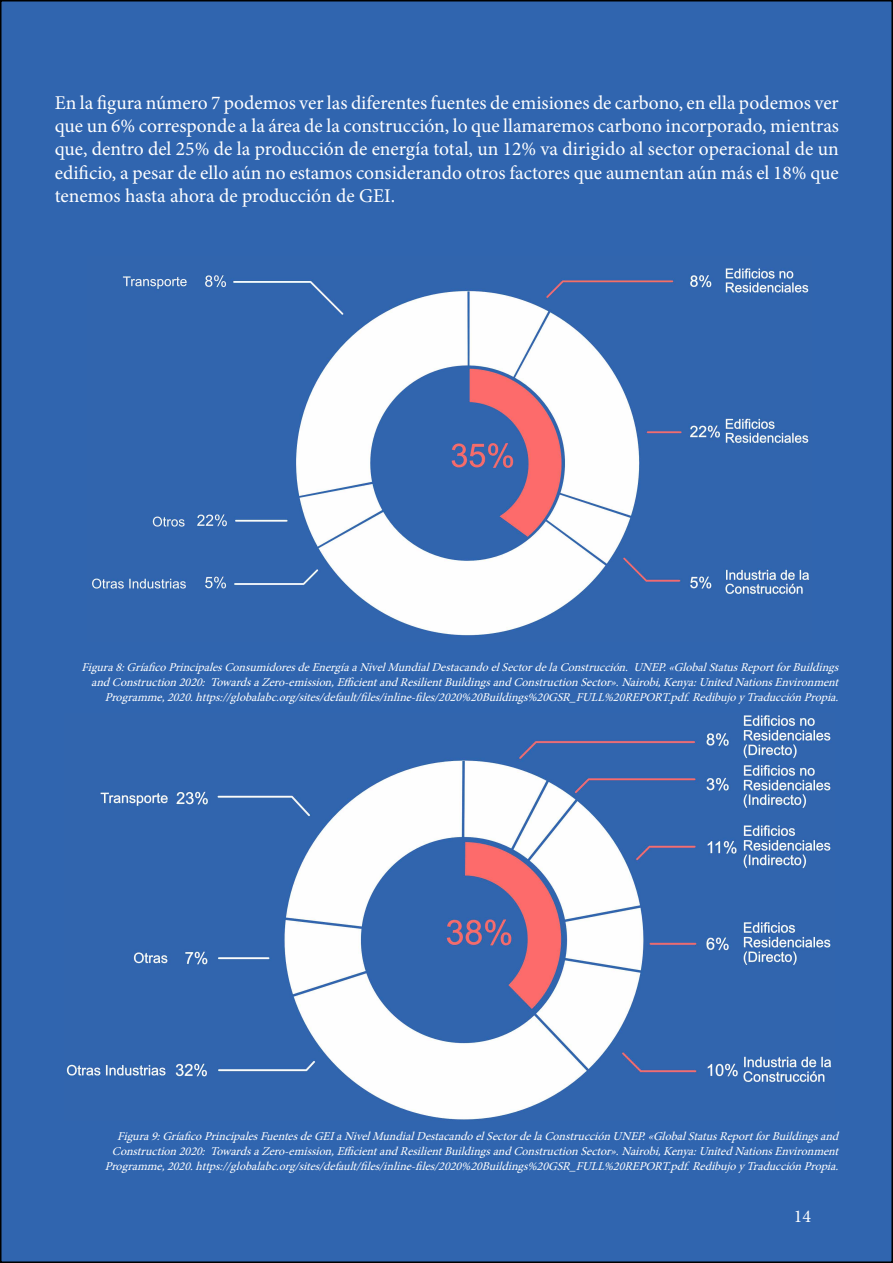
<style>
.page{position:relative;width:893px;height:1263px;background:#fff}
.page>*{position:absolute;margin:0;border:0;box-sizing:border-box;transform-origin:0 0}
.t1{font:19.5px/23.4px "Minion Pro";color:#fff;text-align:justify}
.t2{font:18px "Minion Pro";color:#fff}
.t3{font:italic 12px/15px "Minion Pro";letter-spacing:-.005em;color:#fff;text-align:right}
</style>
<div class="page">
<div style="left:1px;top:1px;width:891px;height:1261px;background:#3065af"></div>
<img style="left:92px;top:268px;width:717px;height:368px">
<img style="left:66px;top:715px;width:766px;height:405px">
<p class="t1" style="left:55px;top:91px;width:786px">En la figura número 7 podemos ver las diferentes fuentes de emisiones de carbono, en ella podemos ver que un 6% corresponde a la área de la construcción, lo que llamaremos carbono incorporado, mientras que, dentro del 25% de la producción de energía total, un 12% va dirigido al sector operacional de un edificio, a pesar de ello aún no estamos considerando otros factores que aumentan aún más el 18% que tenemos hasta ahora de producción de GEI.</p>
<p class="t3" style="left:81px;top:660px;width:763px">Figura8:GríaficoPrincipalesConsumidoresdeEnergíaaNivelMundialDestacandoelSectordelaConstrucción. UNEP.«GlobalStatusReportforBuildings andConstruction2020: TowardsaZero-emission,EfficientandResilientBuildingsandConstructionSector».Nairobi,Kenya:UnitedNationsEnvironment<br>Programme,2020.https://globalabc.org/sites/default/files/inline-files/2020%20Buildings%20GSR_FULL%20REPORT.pdf.Redibuj oyTraducciónPropia.</p>
<p class="t3" style="left:105px;top:1129px;width:739px">Figura9:GríaficoPrincipalesFuentesdeGEIaNivelMundialDestacandoelSectordelaConstrucciónUNEP.«GlobalStatusReportforBuildingsand<br>Construction2020: TowardsaZero-emission,EfficientandResilientBuildingsandConstructionSector».Nairobi,Kenya:UnitedNationsEnvironment<br>Programme,2020.https://globalabc.org/sites/default/files/inline-files/2020%20Buildings%20GSR_FULL%20REPORT.pdf.Redibuj oyTraducciónPropia.</p>
<h2 class="t2" style="left:794px;top:1204px;width:19px">14</h2>
</div>
